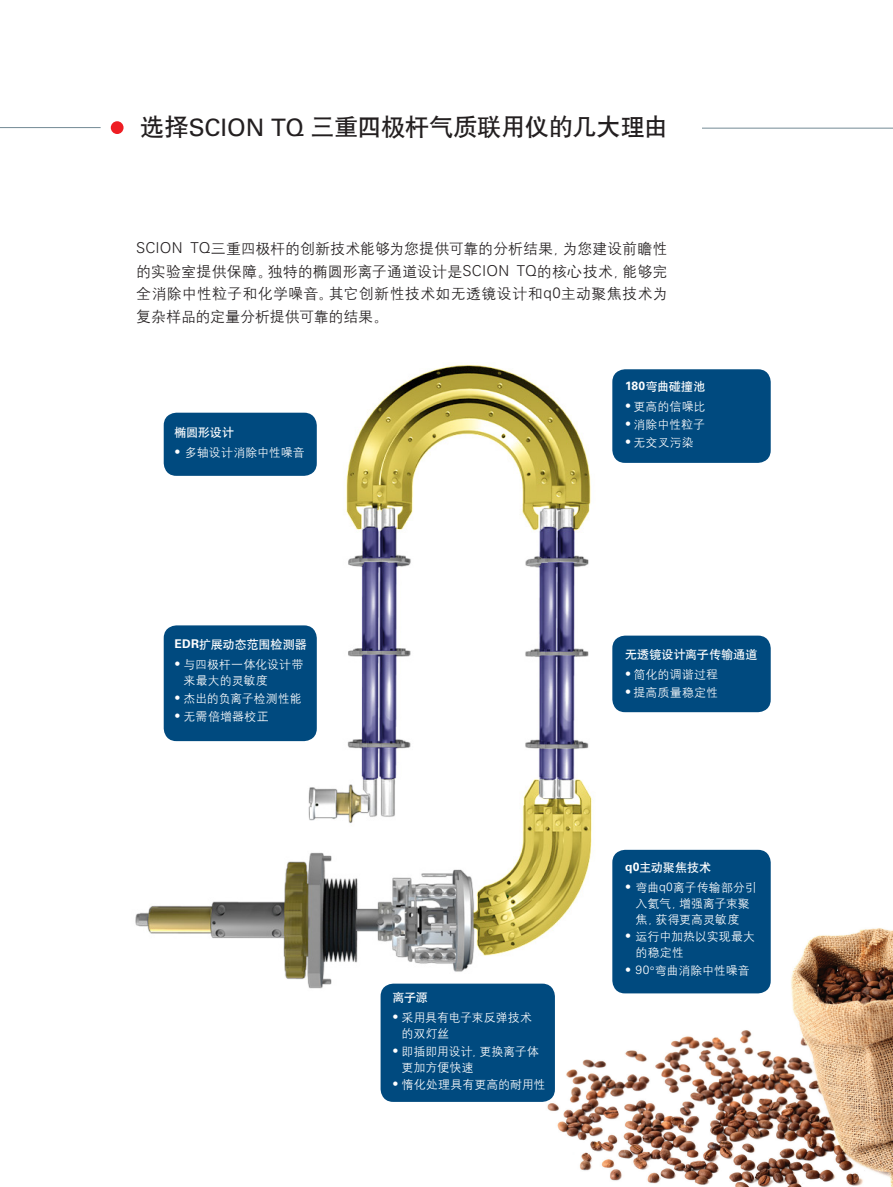
<style>
.page{position:relative;width:893px;height:1187px;background:#fff}
.page>*{position:absolute;margin:0;border:0;box-sizing:border-box;transform-origin:0 0}
.t1{font:24px "H Yb 1 gj";letter-spacing:-.01em;color:#231f20}
.t2{font:15px/22.5px "H Yg 2 gj";letter-spacing:.01em;color:#231f20;text-align:justify}
.t3{font:12px/15.8px "H Yg 2 gj";color:#fff}
.t4{font:12px "H Yb 1 gj";color:#fff}
.s1{font-family:"Univers LT Std"}
.s2{font-family:"Univers LT Std";font-weight:300}
.s3{font-family:"Univers LT Std";font-weight:700}
</style>
<div class="page">
<img style="left:504px;top:928px;width:389px;height:258px">
<img style="left:135px;top:365px;width:479px;height:689px">
<div style="left:164px;top:412px;width:153px;height:64px;background:#004a7f;border-radius:13px"></div>
<div style="left:164px;top:625px;width:153px;height:116px;background:#004a7f;border-radius:13px"></div>
<div style="left:381px;top:983px;width:174px;height:118px;background:#004a7f;border-radius:13px"></div>
<div style="left:612px;top:369px;width:159px;height:94px;background:#004a7f;border-radius:13px"></div>
<div style="left:612px;top:635px;width:159px;height:77px;background:#004a7f;border-radius:13px"></div>
<div style="left:612px;top:849px;width:159px;height:144px;background:#004a7f;border-radius:13px"></div>
<div style="left:111px;top:121px;width:13px;height:13px;background:#ee1d23;border-radius:50%"></div>
<hr style="left:140px;top:128px;width:753px;height:1px;background:#738a95">
<div style="left:140px;top:117px;width:562px;height:62px;background:#fff"></div>
<hr style="left:0;top:127px;width:101px;height:1px;background:#738a95">
<p class="t1" style="left:140px;top:115px;width:529px">选择<span class="s1">SCION TQ</span> 三重四极杆气质联用仪的几大理由</p>
<p class="t2" style="left:136px;top:237px;width:533px"><span class="s2">SCION TQ</span>三重四极杆的创新技术能够为您提供可靠的分析结果，为您建设前瞻性的实验室提供保障。独特的椭圆形离子通道设计是<span class="s2">SCION TQ</span>的核心技术，能够完全消除中性粒子和化学噪音。其它创新性技术如无透镜设计和<span class="s2">q0</span>主动聚焦技术为复杂样品的定量分析提供可靠的结果。</p>
<p class="t4" style="left:174px;top:426px;width:61px">椭圆形设计</p>
<p class="t3" style="left:174px;top:444px;width:132px"><span class="s2">•</span> 多轴设计消除中性噪音</p>
<p class="t4" style="left:175px;top:638px;width:134px"><span class="s3">EDR</span>扩展动态范围检测器</p>
<p class="t3" style="left:184px;top:657px;width:121px;text-indent:-9px"><span class="s2">•</span> 与四极杆一体化设计带来最大的灵敏度</p>
<p class="t3" style="left:175px;top:690px;width:129px"><span class="s2">•</span> 杰出的负离子检测性能</p>
<p class="t3" style="left:175px;top:708px;width:96px"><span class="s2">•</span> 无需倍增器校正</p>
<p class="t4" style="left:392px;top:991px;width:37px">离子源</p>
<p class="t3" style="left:401px;top:1009px;width:132px;text-indent:-9px"><span class="s2">•</span> 采用具有电子束反弹技术的双灯丝</p>
<p class="t3" style="left:401px;top:1043px;width:139px;text-indent:-9px"><span class="s2">•</span> 即插即用设计，更换离子体更加方便快速</p>
<p class="t3" style="left:392px;top:1076px;width:155px"><span class="s2">•</span> 惰化处理具有更高的耐用性</p>
<p class="t4" style="left:625px;top:380px;width:82px"><span class="s3">180</span>弯曲碰撞池</p>
<p class="t3" style="left:625px;top:398px;width:82px"><span class="s2">•</span> 更高的信噪比</p>
<p class="t3" style="left:625px;top:416px;width:81px"><span class="s2">•</span> 消除中性粒子</p>
<p class="t3" style="left:625px;top:434px;width:70px"><span class="s2">•</span> 无交叉污染</p>
<p class="t4" style="left:625px;top:648px;width:134px">无透镜设计离子传输通道</p>
<p class="t3" style="left:625px;top:666px;width:95px"><span class="s2">•</span> 简化的调谐过程</p>
<p class="t3" style="left:625px;top:684px;width:94px"><span class="s2">•</span> 提高质量稳定性</p>
<p class="t4" style="left:625px;top:861px;width:88px"><span class="s3">q0</span>主动聚焦技术</p>
<p class="t3" style="left:625px;top:879px;width:133px;text-align:center"><span class="s2">•</span> 弯曲<span class="s2">q0</span>离子传输部分引入氦气，增强离子束聚<br>焦，获得更高灵敏度</p>
<p class="t3" style="left:636px;top:928px;width:121px;text-indent:-10px"><span class="s2">•</span> 运行中加热以实现最大的稳定性</p>
<p class="t3" style="left:625px;top:962px;width:126px"><span class="s2">• 90°</span>弯曲消除中性噪音</p>
</div>
